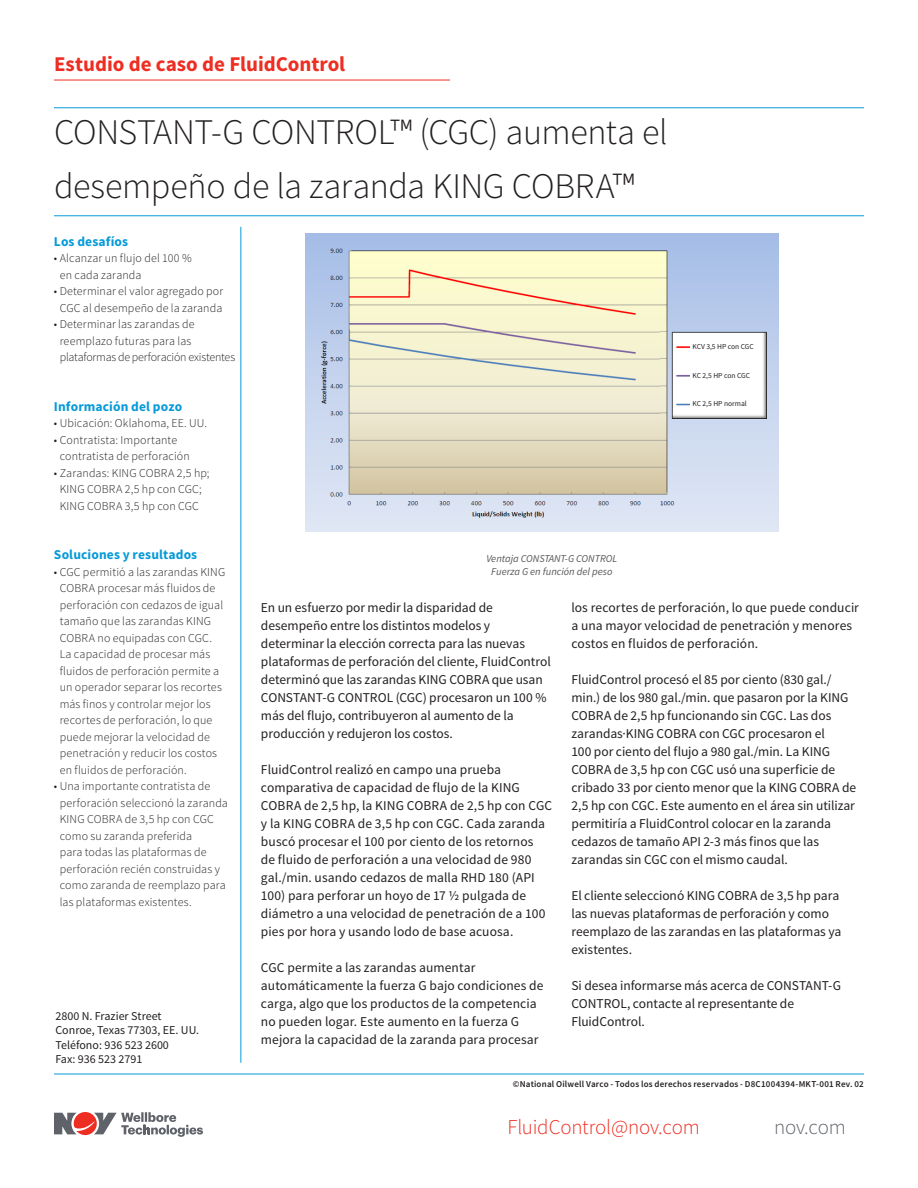
<style>
.page{position:relative;width:918px;height:1188px;background:#fff}
.page>*{position:absolute;margin:0;border:0;box-sizing:border-box;transform-origin:0 0}
.Headline__Source_San{font:300 36px/54px "Source Sans Pro";letter-spacing:-.01em;color:#231f20}
.Heder_product_name{font:700 21px "Source Sans Pro";color:#ee2e22}
.Footer_info__Source{font:300 21px "Source Sans Pro";letter-spacing:-.01em;color:#ee2e22}
.Footer_info__Source-2{font:300 21px "Source Sans Pro";letter-spacing:-.01em;color:#5f6369}
.Body_Text__Source_Sa{font:13.5px/18px "Source Sans Pro";color:#231f20}
.Caption_Title__Sourc{font:700 13.5px "Source Sans Pro";letter-spacing:.01em;color:#069ad9}
.Caption_Title__Sourc-2{font:300 12px/16.5px "Source Sans Pro";letter-spacing:.01em;color:#231f20}
.Caption_Text__Source{font:300 12px/16.5px "Source Sans Pro";letter-spacing:.01em;color:#231f20}
.t1{font:12px "Source Sans Pro";color:#231f20}
.t2{font:italic 10.5px "Source Sans Pro";color:#57585a}
.Caption_Text__Source-2{font:600 9px "Source Sans Pro";letter-spacing:.02em;color:#231f20}
.t3{font:7.5px "Source Sans Pro";color:#231f20}
</style>
<div class="page">
<hr style="left:54px;top:107px;width:810px;height:1px;background:#069ad9">
<hr style="left:54px;top:215px;width:810px;height:1px;background:#069ad9">
<hr style="left:240px;top:227px;width:1px;height:836px;background:#069ad9">
<hr style="left:54px;top:80px;width:396px;height:1px;background:#ee2e22">
<svg style="left:54px;top:1112px;width:149px;height:25px"></svg>
<hr style="left:54px;top:1074px;width:810px;height:1px;background:#069ad9">
<img style="left:306px;top:233px;width:473px;height:298px">
<div style="left:691px;top:341px;width:71px;height:71px;background:#fff"></div>
<p class="Heder_product_name" style="left:54px;top:50px;width:293px">Estudio de caso de FluidControl</p>
<p class="Headline__Source_San" style="left:54px;top:105px;width:615px">CONSTANT-G CONTROL™ (CGC) aumenta el desempeño de la zaranda KING COBRA™</p>
<p class="Caption_Title__Sourc" style="left:54px;top:233px;width:76px">Los desafíos</p>
<p class="Caption_Text__Source" style="left:60px;top:250px;width:134px;text-indent:-6px">• Alcanzar un flujo del 100 % en cada zaranda</p>
<p class="Caption_Text__Source" style="left:54px;top:283px;width:171px;text-align:center">• Determinar el valor agregado por<br>CGC al desempeño de la zaranda</p>
<p class="Caption_Text__Source" style="left:60px;top:316px;width:177px;text-indent:-6px">• Determinar las zarandas de reemplazo futuras para las plataformas de perforación existentes</p>
<p class="Caption_Title__Sourc" style="left:54px;top:398px;width:130px">Información del pozo</p>
<p class="Caption_Title__Sourc-2" style="left:54px;top:415px;width:155px">• Ubicación: Oklahoma, EE. UU.</p>
<p class="Caption_Title__Sourc-2" style="left:54px;top:432px;width:125px">• Contratista: Importante</p>
<p class="Caption_Title__Sourc-2" style="left:60px;top:448px;width:132px">contratista de perforación</p>
<p class="Caption_Title__Sourc-2" style="left:54px;top:465px;width:157px">• Zarandas: KING COBRA 2,5 hp;</p>
<p class="Caption_Title__Sourc-2" style="left:60px;top:481px;width:144px">KING COBRA 2,5 hp con CGC;</p>
<p class="Caption_Title__Sourc-2" style="left:60px;top:498px;width:141px">KING COBRA 3,5 hp con CGC</p>
<p class="Caption_Title__Sourc" style="left:54px;top:546px;width:145px">Soluciones y resultados</p>
<p class="Caption_Title__Sourc-2" style="left:60px;top:564px;width:167px;text-indent:-6px">• CGC permitió a las zarandas KING<br>COBRA procesar más fluidos de perforación con cedazos de igual tamaño que las zarandas KING<br>COBRA no equipadas con CGC.<br>La capacidad de procesar más fluidos de perforación permite a un operador separar los recortes más finos y controlar mejor los recortes de perforación, lo que puede mejorar la velocidad de penetración y reducir los costos en fluidos de perforación.</p>
<p class="Caption_Title__Sourc-2" style="left:60px;top:778px;width:170px;text-indent:-6px">• Una importante contratista de perforación seleccionó la zaranda<br>KING COBRA de 3,5 hp con CGC como su zaranda preferida<br>para todas las plataformas de perforación recién construidas y como zaranda de reemplazo para las plataformas existentes.</p>
<p class="t1" style="left:55px;top:1009px;width:108px">2800 N. Frazier Street</p>
<p class="t1" style="left:55px;top:1023px;width:145px">Conroe, Texas 77303, EE. UU.</p>
<p class="t1" style="left:55px;top:1037px;width:115px">Teléfono: 936 523 2600</p>
<p class="t1" style="left:55px;top:1052px;width:88px">Fax: 936 523 2791</p>
<p class="t2" style="left:486px;top:552px;width:133px">Ventaja CONSTANT-G CONTROL</p>
<p class="t2" style="left:491px;top:565px;width:123px">Fuerza G en función del peso</p>
<p class="t3" style="left:693px;top:342px;width:63px">KCV 3,5 HP con CGC</p>
<p class="t3" style="left:693px;top:371px;width:59px">KC 2,5 HP con CGC</p>
<p class="t3" style="left:693px;top:399px;width:56px">KC 2,5 HP normal</p>
<p class="Body_Text__Source_Sa" style="left:261px;top:599px;width:291px">En un esfuerzo por medir la disparidad de desempeño entre los distintos modelos y determinar la elección correcta para las nuevas plataformas de perforación del cliente, FluidControl determinó que las zarandas KING COBRA que usan CONSTANT-G CONTROL (CGC) procesaron un 100 % más del flujo, contribuyeron al aumento de la producción y redujeron los costos.</p>
<p class="Body_Text__Source_Sa" style="left:261px;top:761px;width:293px">FluidControl realizó en campo una prueba comparativa de capacidad de flujo de la KING COBRA de 2,5 hp, la KING COBRA de 2,5 hp con CGC y la KING COBRA de 3,5 hp con CGC. Cada zaranda buscó procesar el 100 por ciento de los retornos<br>de fluido de perforación a una velocidad de 980 gal./min. usando cedazos de malla RHD 180 (API 100) para perforar un hoyo de 17 ½ pulgada de diámetro a una velocidad de penetración de a 100 pies por hora y usando lodo de base acuosa.</p>
<p class="Body_Text__Source_Sa" style="left:261px;top:959px;width:284px">CGC permite a las zarandas aumentar automáticamente la fuerza G bajo condiciones de carga, algo que los productos de la competencia no pueden logar. Este aumento en la fuerza G mejora la capacidad de la zaranda para procesar</p>
<p class="Body_Text__Source_Sa" style="left:571px;top:599px;width:289px">los recortes de perforación, lo que puede conducir a una mayor velocidad de penetración y menores costos en fluidos de perforación.</p>
<p class="Body_Text__Source_Sa" style="left:571px;top:671px;width:286px">FluidControl procesó el 85 por ciento (830 gal./ min.) de los 980 gal./min. que pasaron por la KING COBRA de 2,5 hp funcionando sin CGC. Las dos zarandas·KING COBRA con CGC procesaron el<br>100 por ciento del flujo a 980 gal./min. La KING COBRA de 3,5 hp con CGC usó una superficie de cribado 33 por ciento menor que la KING COBRA de 2,5 hp con CGC. Este aumento en el área sin utilizar permitiría a FluidControl colocar en la zaranda cedazos de tamaño API 2-3 más finos que las zarandas sin CGC con el mismo caudal.</p>
<p class="Body_Text__Source_Sa" style="left:571px;top:887px;width:272px">El cliente seleccionó KING COBRA de 3,5 hp para las nuevas plataformas de perforación y como reemplazo de las zarandas en las plataformas ya existentes.</p>
<p class="Body_Text__Source_Sa" style="left:571px;top:977px;width:271px">Si desea informarse más acerca de CONSTANT-G<br>CONTROL, contacte al representante de<br>FluidControl.</p>
<p class="Caption_Text__Source-2" style="left:513px;top:1078px;width:353px">©National Oilwell Varco - Todos los derechos reservados - D8C1004394-MKT-001 Rev. 02</p>
<p class="Footer_info__Source" style="left:507px;top:1114px;width:194px">FluidControl@nov.com</p>
<p class="Footer_info__Source-2" style="left:774px;top:1114px;width:73px">nov.com</p>
</div>
